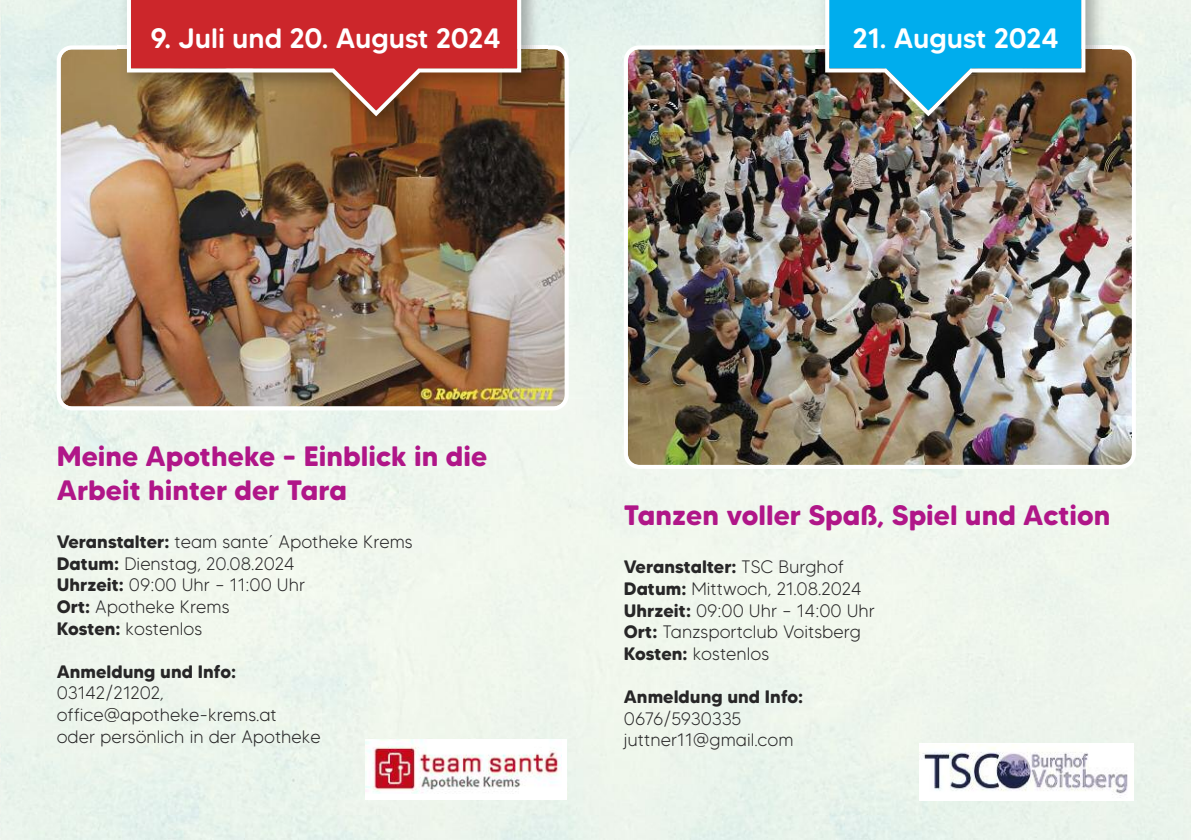
<style>
.page{position:relative;width:1191px;height:840px;background:#fff}
.page>*{position:absolute;margin:0;border:0;box-sizing:border-box;transform-origin:0 0}
.t1{font:700 28px/33.6px "MADE Tommy Soft";color:#b01688}
.t2{font:500 28px "MADE Tommy Soft";color:#fff}
.t3{font:300 18px/21.6px "MADE Tommy Soft";color:#272627}
.t4{font:700 18px "MADE Tommy Soft";color:#272627}
.s1{font-weight:700}
</style>
<div class="page">
<img style="left:57px;top:45px;width:512px;height:365px">
<img style="left:624px;top:45px;width:511px;height:423px">
<img style="left:815px;top:0;width:296px;height:143px">
<svg style="left:825px;top:0;width:260px;height:116px;background:#2f94b4"></svg>
<img style="left:365px;top:739px;width:197px;height:53px">
<img style="left:919px;top:744px;width:214px;height:54px">
<img style="left:117px;top:0;width:430px;height:143px">
<svg style="left:127px;top:0;width:394px;height:116px;background:#b64238"></svg>
<h1 class="t2" style="left:150px;top:28px;width:352px">9. Juli und 20. August 2024</h1>
<h1 class="t2" style="left:852px;top:28px;width:208px">21. August 2024</h1>
<h1 class="t1" style="left:57px;top:442px;width:432px">Meine Apotheke – Einblick in die<br>Arbeit hinter der Tara</h1>
<p class="t3" style="left:57px;top:532px;width:357px"><span class="s1">Veranstalter:</span> team sante´ Apotheke Krems<br><span class="s1">Datum:</span> Dienstag, 20.08.2024<br><span class="s1">Uhrzeit:</span> 09:00 Uhr – 11:00 Uhr<br><span class="s1">Ort:</span> Apotheke Krems<br><span class="s1">Kosten:</span> kostenlos</p>
<p class="t4" style="left:57px;top:664px;width:181px">Anmeldung und Info:</p>
<p class="t3" style="left:57px;top:683px;width:266px">03142/21202, office@apotheke-krems.at<br>oder persönlich in der Apotheke</p>
<h1 class="t1" style="left:624px;top:501px;width:488px">Tanzen voller Spaß, Spiel und Action</h1>
<p class="t3" style="left:624px;top:557px;width:253px"><span class="s1">Veranstalter:</span> TSC Burghof<br><span class="s1">Datum:</span> Mittwoch, 21.08.2024<br><span class="s1">Uhrzeit:</span> 09:00 Uhr – 14:00 Uhr<br><span class="s1">Ort:</span> Tanzsportclub Voitsberg<br><span class="s1">Kosten:</span> kostenlos</p>
<p class="t4" style="left:624px;top:690px;width:181px">Anmeldung und Info:</p>
<p class="t3" style="left:624px;top:709px;width:171px">0676/5930335 juttner11@gmail.com</p>
</div>
